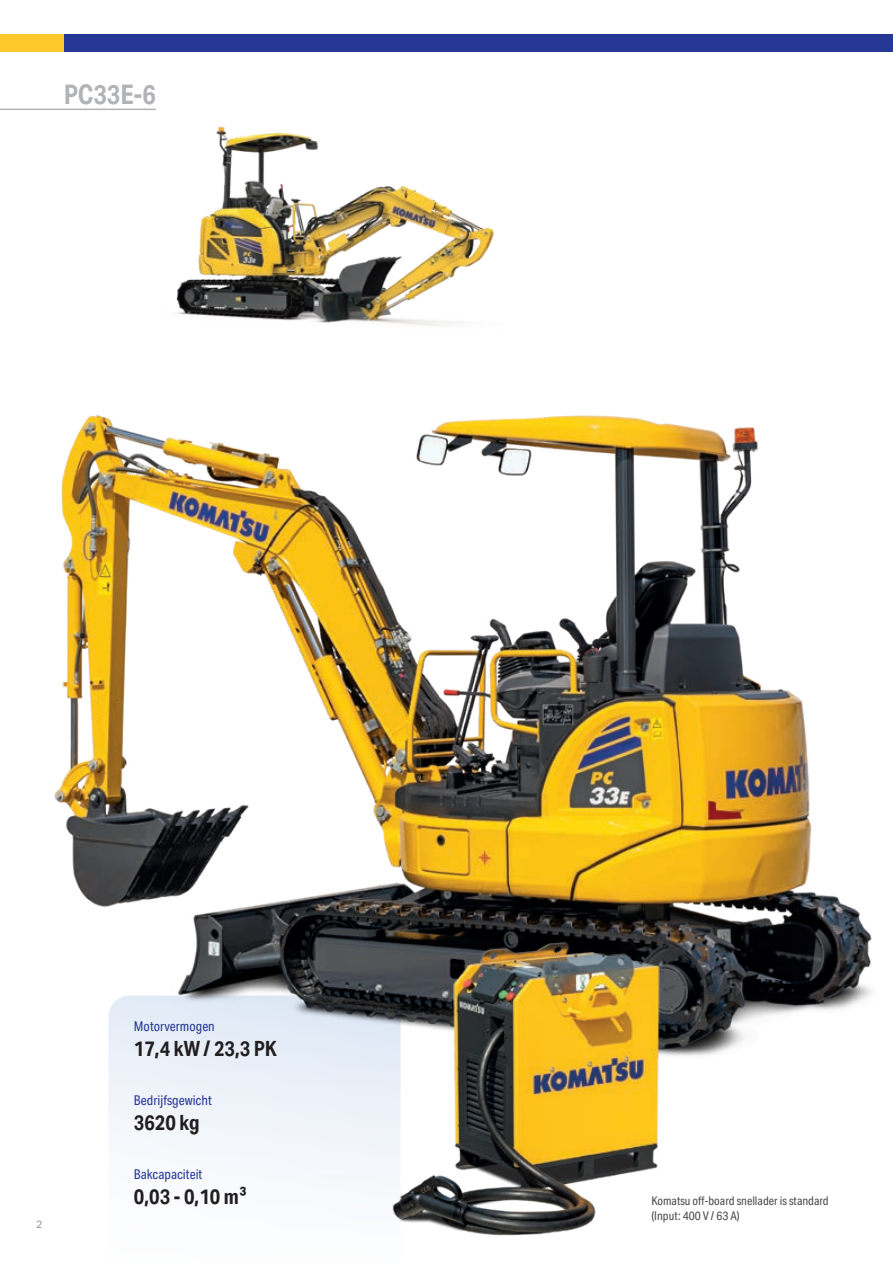
<style>
.page{position:relative;width:893px;height:1263px;background:#fff}
.page>*{position:absolute;margin:0;border:0;box-sizing:border-box;transform-origin:0 0}
.t1{font:700 27px "Aktiv Grotesk Cd";color:#b2b3b7}
.t2{font:700 21px "Aktiv Grotesk Cd";color:#231f20}
.t3{font:13.5px "Aktiv Grotesk Cd";color:#263895}
.t4{font:12px/15px "Aktiv Grotesk Cd";color:#4b4c4d}
.t5{font:10.5px "Aktiv Grotesk";color:#939598}
</style>
<div class="page">
<div style="left:109px;top:1067px;width:272px;height:108px;background:#f1f5fa"></div>
<img style="left:54px;top:415px;width:818px;height:652px">
<img style="left:176px;top:126px;width:318px;height:200px">
<img style="left:381px;top:932px;width:317px;height:304px">
<hr style="left:0;top:109px;width:156px;height:1px;background:#b2b3b7">
<div style="left:0;top:34px;width:143px;height:17px;background:#fec92d"></div>
<div style="left:64px;top:34px;width:829px;height:17px;background:#263895"></div>
<h1 class="t1" style="left:64px;top:79px;width:94px">PC33E-6</h1>
<p class="t5" style="left:36px;top:1218px;width:8px">2</p>
<p class="t3" style="left:134px;top:1018px;width:82px">Motorvermogen</p>
<h2 class="t2" style="left:134px;top:1036px;width:145px">17,4 kW / 23,3 PK</h2>
<p class="t3" style="left:134px;top:1092px;width:79px">Bedrijfsgewicht</p>
<h2 class="t2" style="left:134px;top:1110px;width:67px">3620 kg</h2>
<p class="t3" style="left:134px;top:1166px;width:70px">Bakcapaciteit</p>
<h2 class="t2" style="left:134px;top:1185px;width:114px">0,03 - 0,10 m³</h2>
<p class="t4" style="left:651px;top:1194px;width:179px">Komatsu off-board snellader is standard (Input: 400 V / 63 A)</p>
</div>
